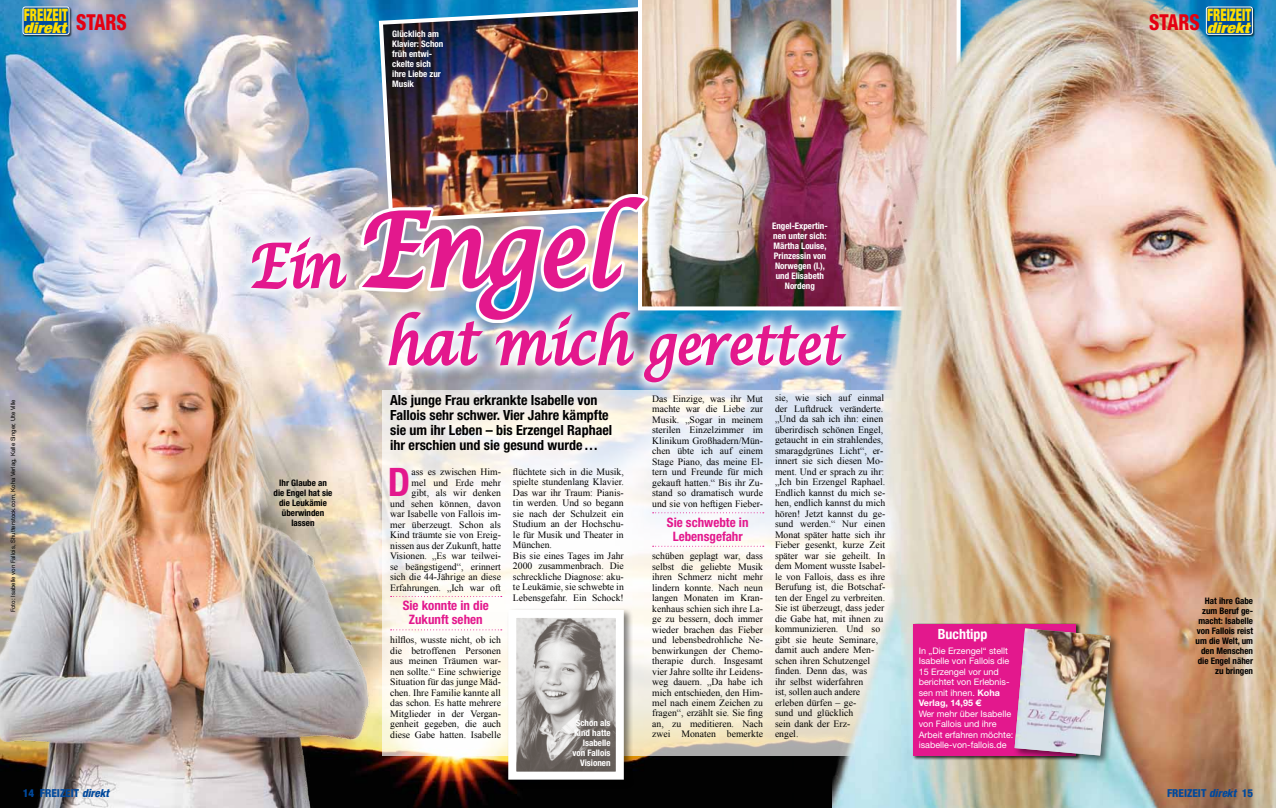
<style>
.page{position:relative;width:1276px;height:808px;background:#fff}
.page>*{position:absolute;margin:0;border:0;box-sizing:border-box;transform-origin:0 0}
.t1{font:italic 100.4px "Lucida Calligraphy";color:#e3188d;scale:.87 1}
.t2{font:italic 53.8px "Lucida Calligraphy";color:#e3188d;scale:.87 1}
.t3{font:700 condensed 39.1px "Helvetica Neue";color:#e3188d}
.t4{font:800 condensed 22px "Helvetica Neue";color:#e50011;scale:.87 1}
.t5{font:900 condensed 17.3px "Helvetica Neue";color:#ffde00;scale:.73 1}
.t6{font:italic 900 condensed 14.8px "Helvetica Neue";color:#ffde00;scale:1.19 1}
.t7{font:700 condensed 14px/15px "Helvetica Neue";color:#000}
.t8{font:700 condensed 14px "Helvetica Neue";color:#fff}
.t9{font:700 condensed 13px/14px "Helvetica Neue";color:#e3188d;text-align:center}
.t10{font:800 condensed 11px "Helvetica Neue";color:#00499d}
.t11{font:9.7px/10.5px "Times New Roman";color:#000;text-align:justify}
.t12{font:700 condensed 9px/10px "Helvetica Neue";color:#fff}
.t13{font:9px/10.5px "Helvetica Neue";color:#fff}
.t14{font:700 condensed 9px/10px "Helvetica Neue";color:#000;text-align:right}
.t15{font:6px "Helvetica Neue";color:#000}
.s1{font-size:59.2px}
.s2{font-weight:700}
.s3{font-style:italic}
</style>
<div class="page">
<img style="left:0;top:0;width:792px;height:808px">
<img style="left:377px;top:4px;width:261px;height:190px">
<img style="left:792px;top:0;width:484px;height:808px">
<svg style="left:382px;top:390px;width:518px;height:365px"></svg>
<img style="left:638px;top:0;width:322px;height:310px">
<svg style="left:652px;top:512px;width:112px;height:1px"></svg>
<svg style="left:652px;top:546px;width:112px;height:1px"></svg>
<svg style="left:391px;top:596px;width:111px;height:1px"></svg>
<svg style="left:391px;top:629px;width:111px;height:1px"></svg>
<img style="left:0;top:188px;width:379px;height:620px">
<div style="left:506px;top:608px;width:128px;height:182px;background:#000;opacity:.5"></div>
<img style="left:517px;top:619px;width:98px;height:152px">
<div style="left:508px;top:610px;width:116px;height:170px;border:8px solid #fff"></div>
<svg style="left:375px;top:298px;width:484px;height:98px;background:#c6cdd7"></svg>
<svg style="left:238px;top:224px;width:119px;height:78px;background:#d9d9e0"></svg>
<svg style="left:248px;top:233px;width:101px;height:57px"></svg>
<img style="left:357px;top:195px;width:492px;height:189px">
<div style="left:912px;top:622px;width:169px;height:138px;background:#000;opacity:.5"></div>
<div style="left:913px;top:624px;width:162px;height:131px;background:#e3188d"></div>
<div style="left:1012px;top:626px;width:108px;height:139px;background:#000;opacity:.5"></div>
<img style="left:1014px;top:628px;width:96px;height:127px">
<div style="left:23px;top:6px;width:49px;height:31px;background:#000;opacity:.6"></div>
<div style="left:23px;top:7px;width:46px;height:27px;background:#004b9d;border-radius:2px"></div>
<div style="left:23px;top:7px;width:46px;height:28px;border:1px solid #fff;border-radius:2px"></div>
<div style="left:1206px;top:6px;width:49px;height:31px;background:#000;opacity:.6"></div>
<div style="left:1206px;top:7px;width:46px;height:27px;background:#004b9d;border-radius:2px"></div>
<div style="left:1206px;top:7px;width:46px;height:28px;border:1px solid #fff;border-radius:2px"></div>
<h3 class="t5" style="left:24px;top:4px;width:62px">FREIZEIT</h3>
<h3 class="t6" style="left:23px;top:18px;width:88px">direkt <sup>STARS</sup></h3>
<h3 class="t4" style="left:1149px;top:8px;width:60px">STARS</h3>
<p class="t12" style="left:392px;top:29px;width:53px">Glücklich am<br>Klavier: Schon früh entwi&shy;ckelte sich ihre Liebe zur<br>Musik</p>
<h3 class="t5" style="left:1207px;top:4px;width:62px">FREIZEIT</h3>
<h3 class="t6" style="left:1206px;top:18px;width:37px">direkt</h3>
<h1 class="t1" style="left:248px;top:189px;width:422px"><span class="s1">Ein</span> Engel</h1>
<p class="t12" style="left:772px;top:220px;width:57px;text-align:center">Engel-Expertin&shy;nen unter sich:<br>Märtha Louise,<br>Prinzessin von<br>Norwegen (l.), und Elisabeth<br>Nordeng</p>
<h2 class="t2" style="left:385px;top:312px;width:526px"><span class="s1">hat mich</span> gerettet</h2>
<p class="t15" style="left:9px;top:612px;width:214px;rotate:-90deg">Foto: Isabelle von Fallois, Shutterstock.com, Koha Verlag, Kalle Singer, Ute Ville</p>
<p class="t14" style="left:274px;top:478px;width:60px;text-align:center">Ihr Glaube an die Engel hat sie die Leukämie überwinden lassen</p>
<h3 class="t7" style="left:390px;top:392px;width:224px">Als junge Frau erkrankte Isabelle von Fallois sehr schwer. Vier Jahre kämpfte sie um ihr Leben – bis Erzengel Raphael ihr erschien und sie gesund wurde…</h3>
<h3 class="t3" style="left:388px;top:450px;width:24px">D</h3>
<p class="t11" style="left:513px;top:466px;width:112px;text-align:left">flüchtete sich in die Musik, spielte stundenlang Klavier.<br>Das war ihr Traum: Pianis&shy;tin werden. Und so begann sie nach der Schulzeit ein<br>Studium an der Hochschu&shy;le für Musik und Theater in<br>München.<br>Bis sie eines Tages im Jahr<br>2000 zusammenbrach. Die schreckliche Diagnose: aku&shy;te Leukämie, sie schwebte in<br>Lebensgefahr. Ein Schock!</p>
<p class="t11" style="left:390px;top:466px;width:112px;text-align:right">ass es zwischen Him-<br>mel und Erde mehr<br>gibt, als wir denken<br>und sehen können, davon war Isabelle von Fallois im&shy;mer überzeugt. Schon als<br>Kind träumte sie von Ereig&shy;nissen aus der Zukunft, hatte<br>Visionen. „Es war teilwei&shy;se beängstigend“, erinnert sich die 44-Jährige an diese<br>Erfahrungen. „Ich war oft</p>
<h3 class="t9" style="left:403px;top:598px;width:88px">Sie konnte in die<br>Zukunft sehen</h3>
<p class="t11" style="left:390px;top:634px;width:112px">hilflos, wusste nicht, ob ich die betroffenen Personen aus meinen Träumen war&shy;nen sollte.“ Eine schwierige Situation für das junge Mäd&shy;chen. Ihre Familie kannte all das schon. Es hatte mehrere Mitglieder in der Vergan&shy;genheit gegeben, die auch diese Gabe hatten. Isabelle</p>
<p class="t12" style="left:572px;top:717px;width:40px;text-align:right">Schon als<br>Kind hatte<br>Isabelle von Fallois<br>Visionen</p>
<p class="t11" style="left:652px;top:393px;width:112px">Das Einzige, was ihr Mut machte war die Liebe zur Musik. „Sogar in meinem sterilen Einzelzimmer im Klinikum Großhadern/Mün&shy;chen übte ich auf einem Stage Piano, das meine El&shy;tern und Freunde für mich gekauft hatten.“ Bis ihr Zu&shy;stand so dramatisch wurde und sie von heftigen Fieber-</p>
<h3 class="t9" style="left:667px;top:515px;width:83px">Sie schwebte in<br>Lebensgefahr</h3>
<p class="t11" style="left:652px;top:550px;width:112px">schüben geplagt war, dass selbst die geliebte Musik ihren Schmerz nicht mehr lindern konnte. Nach neun langen Monaten im Kran&shy;kenhaus schien sich ihre La&shy;ge zu bessern, doch immer wieder brachen das Fieber und lebensbedrohliche Ne&shy;benwirkungen der Chemo&shy;therapie durch. Insgesamt vier Jahre sollte ihr Leidens&shy;weg dauern. „Da habe ich mich entschieden, den Him&shy;mel nach einem Zeichen zu fragen“, erzählt sie. Sie fing an, zu meditieren. Nach zwei Monaten bemerkte</p>
<p class="t11" style="left:775px;top:393px;width:112px;text-align:left">sie, wie sich auf einmal der Luftdruck veränderte. „Und da sah ich ihn: einen überirdisch schönen Engel, getaucht in ein strahlendes, smaragdgrünes Licht“, er&shy;innert sie sich diesen Mo&shy;ment. Und er sprach zu ihr: „Ich bin Erzengel Raphael.<br>Endlich kannst du mich se&shy;hen, endlich kannst du mich hören! Jetzt kannst du ge&shy;sund werden.“ Nur einen<br>Monat später hatte sich ihr<br>Fieber gesenkt, kurze Zeit später war sie geheilt. In dem Moment wusste Isabel&shy;le von Fallois, dass es ihre<br>Berufung ist, die Botschaf&shy;ten der Engel zu verbreiten.<br>Sie ist überzeugt, dass jeder die Gabe hat, mit ihnen zu kommunizieren. Und so gibt sie heute Seminare, damit auch andere Men&shy;schen ihren Schutzengel finden. Denn das, was<br>ihr selbst widerfahren<br>ist, sollen auch andere erleben dürfen – ge-<br>sund und glücklich<br>sein dank der Erz-<br>engel.</p>
<h3 class="t8" style="left:938px;top:622px;width:51px">Buchtipp</h3>
<p class="t13" style="left:918px;top:645px;width:92px">In „Die Erzengel“ stellt<br>Isabelle von Fallois die<br>15 Erzengel vor und berichtet von Erlebnis&shy;sen mit ihnen. <span class="s2">Koha<br>Verlag, 14,95 ¤</span></p>
<p class="t13" style="left:918px;top:708px;width:96px">Wer mehr über Isabelle von Fallois und ihre<br>Arbeit erfahren möchte: isabelle-von-fallois.de</p>
<p class="t14" style="left:1195px;top:595px;width:59px">Hat ihre Gabe zum Beruf ge&shy;macht: Isabelle von Fallois reist um die Welt, um den Menschen die Engel näher zu bringen</p>
<p class="t10" style="left:23px;top:786px;width:88px">14 FREIZEIT <span class="s3">direkt</span></p>
<p class="t10" style="left:1167px;top:786px;width:88px">FREIZEIT <span class="s3">direkt</span> 15</p>
</div>
